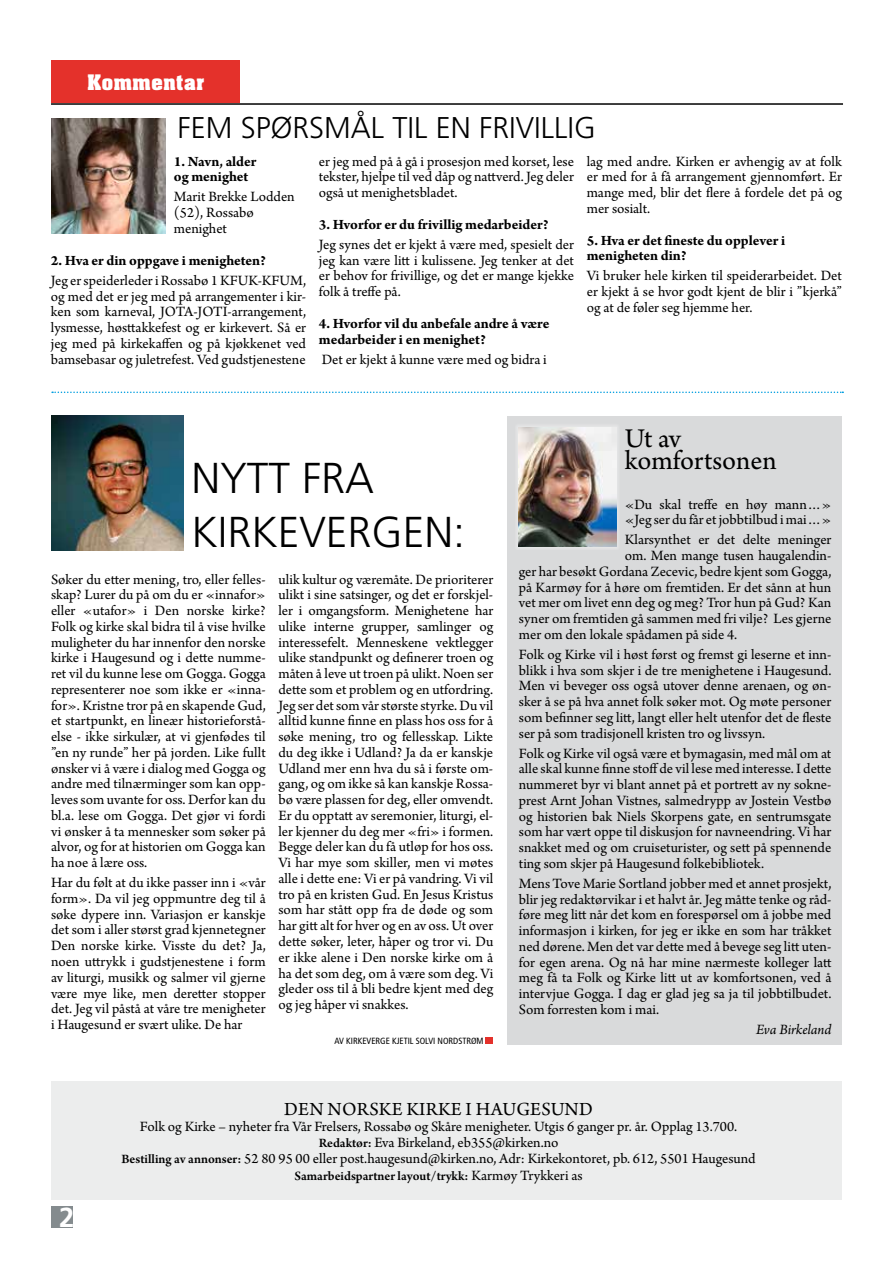
<style>
.page{position:relative;width:893px;height:1263px;background:#fff}
.page>*{position:absolute;margin:0;border:0;box-sizing:border-box;transform-origin:0 0}
.t1{font:300 43.2px/54px "Frutiger";color:#000}
.t2{font:300 30px "Frutiger";color:#000}
.t3{font:28.5px/22.5px "Arno Pro";color:#000}
.t4{font:700 27.45px "Frutiger";color:#fff}
.t5{font:700 21px "Aachen BT";color:#fff}
.t6{font:19.5px "Arno Pro";letter-spacing:.01em;color:#000}
.t7{font:15px/15.8px "Arno Pro";letter-spacing:-.005em;color:#000;text-align:justify}
.t8{font:700 15px/15.8px "Arno Pro";letter-spacing:-.005em;color:#000}
.t9{font:italic 15px "Arno Pro";letter-spacing:-.01em;color:#000}
.t10{font:600 13.5px "Arno Pro";color:#000}
.t11{font:condensed 9px "Frutiger";color:#000}
.s1{font-weight:600;font-size:13.5px}
.s2{font-weight:400;font-size:15px}
</style>
<div class="page">
<div style="left:51px;top:1081px;width:791px;height:118px;background:#eceded"></div>
<div style="left:51px;top:61px;width:189px;height:42px;background:#e4312b"></div>
<hr style="left:51px;top:103px;width:792px;height:2px;background:#000">
<div style="left:507px;top:416px;width:335px;height:628px;background:#d9dadb"></div>
<img style="left:52px;top:118px;width:113px;height:116px">
<svg style="left:52px;top:392px;width:791px;height:1px"></svg>
<div style="left:515px;top:423px;width:105px;height:127px;background:#fff;opacity:.75"></div>
<img style="left:519px;top:427px;width:97px;height:119px">
<img style="left:51px;top:416px;width:132px;height:134px">
<div style="left:485px;top:1037px;width:8px;height:7px;background:#e4312b"></div>
<div style="left:51px;top:1206px;width:21px;height:22px;background:#848b8e"></div>
<h3 class="t5" style="left:87px;top:69px;width:119px">Kommentar</h3>
<h2 class="t2" style="left:177px;top:111px;width:420px">FEM SPØRSMÅL TIL EN FRIVILLIG</h2>
<p class="t8" style="left:174px;top:154px;width:84px">1. Navn, alder og menighet</p>
<p class="t7" style="left:174px;top:190px;width:122px;text-align:left">Marit Brekke Lodden (52), Rossabø menighet</p>
<p class="t8" style="left:51px;top:253px;width:217px">2. Hva er din oppgave i menigheten?</p>
<p class="t7" style="left:51px;top:273px;width:257px">Jeg er speiderleder i Rossabø 1 KFUK-KFUM, og med det er jeg med på arrangementer i kir&shy;ken som karneval, JOTA-JOTI-arrangement, lysmesse, høsttakkefest og er kirkevert. Så er jeg med på kirkekaffen og på kjøkkenet ved bamsebasar og juletrefest. Ved gudstjenestene</p>
<p class="t7" style="left:319px;top:154px;width:257px">er jeg med på å gå i prosesjon med korset, lese tekster, hjelpe til ved dåp og nattverd. Jeg deler også ut menighetsbladet.</p>
<p class="t8" style="left:319px;top:217px;width:231px">3. Hvorfor er du frivillig medarbeider?</p>
<p class="t7" style="left:319px;top:237px;width:257px">Jeg synes det er kjekt å være med, spesielt der jeg kan være litt i kulissene. Jeg tenker at det er behov for frivillige, og det er mange kjekke folk å treffe på.</p>
<p class="t8" style="left:319px;top:316px;width:232px">4. Hvorfor vil du anbefale andre å være medarbeider i en menighet?</p>
<p class="t7" style="left:322px;top:352px;width:227px">Det er kjekt å kunne være med og bidra i</p>
<p class="t7" style="left:587px;top:154px;width:257px">lag med andre. Kirken er avhengig av at folk er med for å få arrangement gjennomført. Er mange med, blir det flere å fordele det på og mer sosialt.</p>
<p class="t8" style="left:587px;top:233px;width:200px">5. Hva er det fineste du opplever i menigheten din?</p>
<p class="t7" style="left:587px;top:269px;width:257px">Vi bruker hele kirken til speiderarbeidet. Det er kjekt å se hvor godt kjent de blir i ”kjerkå” og at de føler seg hjemme her.</p>
<h1 class="t1" style="left:192px;top:451px;width:275px">NYTT FRA<br>KIRKEVERGEN:</h1>
<p class="t7" style="left:51px;top:572px;width:216px">Søker du etter mening, tro, eller felles&shy;skap? Lurer du på om du er «innafor» eller «utafor» i Den norske kirke?<br>Folk og kirke skal bidra til å vise hvilke muligheter du har innenfor den norske kirke i Haugesund og i dette numme&shy;ret vil du kunne lese om Gogga. Gogga representerer noe som ikke er «inna&shy;for». Kristne tror på en skapende Gud, et startpunkt, en lineær historieforstå&shy;else - ikke sirkulær, at vi gjenfødes til ”en ny runde” her på jorden. Like fullt ønsker vi å være i dialog med Gogga og andre med tilnærminger som kan opp&shy;leves som uvante for oss. Derfor kan du bl.a. lese om Gogga. Det gjør vi fordi vi ønsker å ta mennesker som søker på alvor, og for at historien om Gogga kan ha noe å lære oss.</p>
<p class="t7" style="left:51px;top:876px;width:216px">Har du følt at du ikke passer inn i «vår form». Da vil jeg oppmuntre deg til å søke dypere inn. Variasjon er kanskje det som i aller størst grad kjennetegner Den norske kirke. Visste du det? Ja, noen uttrykk i gudstjenestene i form av liturgi, musikk og salmer vil gjerne være mye like, men deretter stopper det. Jeg vil påstå at våre tre menigheter i Haugesund er svært ulike. De har</p>
<p class="t7" style="left:278px;top:572px;width:216px">ulik kultur og væremåte. De prioriterer ulikt i sine satsinger, og det er forskjel&shy;ler i omgangsform. Menighetene har ulike interne grupper, samlinger og interessefelt. Menneskene vektlegger ulike standpunkt og definerer troen og måten å leve ut troen på ulikt. Noen ser dette som et problem og en utfordring.<br>Jeg ser det som vår største styrke. Du vil alltid kunne finne en plass hos oss for å søke mening, tro og fellesskap. Likte du deg ikke i Udland? Ja da er kanskje Udland mer enn hva du så i første om&shy;gang, og om ikke så kan kanskje Rossa&shy;bø være plassen for deg, eller omvendt.<br>Er du opptatt av seremonier, liturgi, el&shy;ler kjenner du deg mer «fri» i formen.<br>Begge deler kan du få utløp for hos oss.<br>Vi har mye som skiller, men vi møtes alle i dette ene: Vi er på vandring. Vi vil tro på en kristen Gud. En Jesus Kristus som har stått opp fra de døde og som har gitt alt for hver og en av oss. Ut over dette søker, leter, håper og tror vi. Du er ikke alene i Den norske kirke om å ha det som deg, om å være som deg. Vi gleder oss til å bli bedre kjent med deg og jeg håper vi snakkes.</p>
<p class="t11" style="left:334px;top:1036px;width:151px">AV KIRKEVERGE KJETIL SOLVI NORDSTRØM</p>
<h3 class="t3" style="left:625px;top:428px;width:153px">Ut av komfortsonen</h3>
<p class="t7" style="left:625px;top:497px;width:208px">«Du skal treffe en høy mann…» «Jeg ser du får et jobbtilbud i mai…»</p>
<p class="t7" style="left:625px;top:533px;width:208px">Klarsynthet er det delte meninger</p>
<p class="t7" style="left:625px;top:548px;width:208px">om. Men mange tusen haugalendin-</p>
<p class="t7" style="left:519px;top:564px;width:314px">ger har besøkt Gordana Zecevic, bedre kjent som Gogga,</p>
<p class="t7" style="left:519px;top:580px;width:314px">på Karmøy for å høre om fremtiden. Er det sånn at hun</p>
<p class="t7" style="left:519px;top:596px;width:314px">vet mer om livet enn deg og meg? Tror hun på Gud? Kan</p>
<p class="t7" style="left:519px;top:611px;width:314px">syner om fremtiden gå sammen med fri vilje? Les gjerne</p>
<p class="t7" style="left:519px;top:627px;width:220px">mer om den lokale spådamen på side 4.</p>
<p class="t7" style="left:519px;top:647px;width:314px">Folk og Kirke vil i høst først og fremst gi leserne et inn&shy;blikk i hva som skjer i de tre menighetene i Haugesund.<br>Men vi beveger oss også utover denne arenaen, og øn&shy;sker å se på hva annet folk søker mot. Og møte personer som befinner seg litt, langt eller helt utenfor det de fleste ser på som tradisjonell kristen tro og livssyn.</p>
<p class="t7" style="left:519px;top:746px;width:314px">Folk og Kirke vil også være et bymagasin, med mål om at alle skal kunne finne stoff de vil lese med interesse. I dette nummeret byr vi blant annet på et portrett av ny sokne&shy;prest Arnt Johan Vistnes, salmedrypp av Jostein Vestbø og historien bak Niels Skorpens gate, en sentrumsgate som har vært oppe til diskusjon for navneendring. Vi har snakket med og om cruiseturister, og sett på spennende ting som skjer på Haugesund folkebibliotek.</p>
<p class="t7" style="left:519px;top:876px;width:314px">Mens Tove Marie Sortland jobber med et annet prosjekt, blir jeg redaktørvikar i et halvt år. Jeg måtte tenke og råd&shy;føre meg litt når det kom en forespørsel om å jobbe med informasjon i kirken, for jeg er ikke en som har tråkket ned dørene. Men det var dette med å bevege seg litt uten&shy;for egen arena. Og nå har mine nærmeste kolleger latt meg få ta Folk og Kirke litt ut av komfortsonen, ved å intervjue Gogga. I dag er glad jeg sa ja til jobbtilbudet.<br>Som forresten kom i mai.</p>
<p class="t9" style="left:756px;top:1021px;width:77px">Eva Birkeland</p>
<h3 class="t4" style="left:59px;top:1201px;width:17px">2</h3>
<h3 class="t6" style="left:284px;top:1097px;width:310px">DEN NORSKE KIRKE I HAUGESUND</h3>
<p class="t7" style="left:121px;top:1119px;width:636px;line-height:16.2px;text-align:center">Folk og Kirke – nyheter fra Vår Frelsers, Rossabø og Skåre menigheter. Utgis 6 ganger pr. år. Opplag 13.700.<br><span class="s1">Redaktør:</span> Eva Birkeland, eb355@kirken.no<br><span class="s1">Bestilling av annonser:</span> 52 80 95 00 eller post.haugesund@kirken.no, Adr: Kirkekontoret, pb. 612, 5501 Haugesund</p>
<p class="t10" style="left:295px;top:1168px;width:290px">Samarbeidspartner layout/trykk: <span class="s2">Karmøy Trykkeri as</span></p>
</div>
